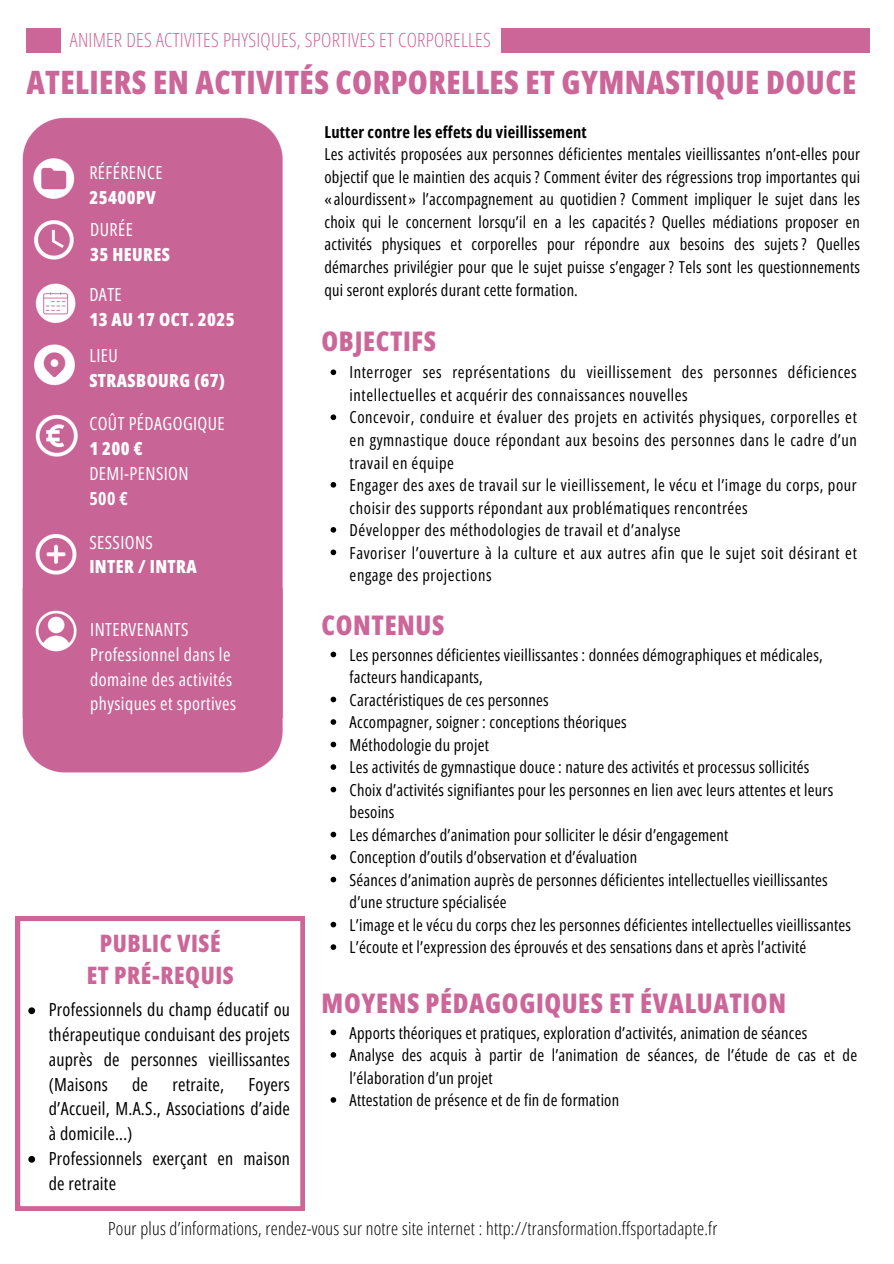
<style>
.page{position:relative;width:894px;height:1264px;background:#fff}
.page>*{position:absolute;margin:0;border:0;box-sizing:border-box;transform-origin:0 0}
.t1{font:800 32.25px "Open Sans Condensed";letter-spacing:.015em;color:#c69}
.t2{font:800 27px "Open Sans Condensed";letter-spacing:.025em;color:#c69}
.t3{font:800 24px "Open Sans Condensed";letter-spacing:.025em;color:#c69}
.t4{font:300 19.5px "Open Sans Condensed";letter-spacing:.015em;color:#c69}
.t5{font:18px/24.8px "Open Sans Condensed";letter-spacing:.015em;color:#000;text-align:justify}
.t6{font:18px/24.8px "Open Sans Condensed";letter-spacing:.025em;color:#fff}
.t7{font:300 18px "Open Sans Condensed";letter-spacing:.015em;color:#000}
.t8{font:800 18px/24.8px "Open Sans Condensed";letter-spacing:.025em;color:#fff}
.t9{font:700 18px "Open Sans Condensed";color:#fff}
.t10{font:16.5px/22.5px "Open Sans Condensed";letter-spacing:.015em;color:#000}
.t11{font:16.5px/22.5px "Open Sans Condensed";letter-spacing:.035em;color:#000}
.t12{font:700 16.5px "Open Sans Condensed";letter-spacing:.015em;color:#000}
.s1{font-weight:800}
.s2{font-weight:400}
</style>
<div class="page">
<div style="left:501px;top:28px;width:367px;height:25px;background:#c69"></div>
<div style="left:26px;top:29px;width:35px;height:24px;background:#c69"></div>
<img style="left:22px;top:717px;width:261px;height:56px">
<div style="left:22px;top:117px;width:261px;height:600px;background:#c86496"></div>
<svg style="left:16px;top:916px;width:289px;height:294px"></svg>
<svg style="left:330px;top:369px;width:6px;height:6px"></svg>
<svg style="left:330px;top:414px;width:6px;height:6px"></svg>
<svg style="left:330px;top:482px;width:6px;height:5px"></svg>
<svg style="left:330px;top:527px;width:6px;height:5px"></svg>
<svg style="left:330px;top:549px;width:6px;height:6px"></svg>
<svg style="left:28px;top:1007px;width:7px;height:7px"></svg>
<svg style="left:28px;top:1155px;width:7px;height:7px"></svg>
<svg style="left:330px;top:1029px;width:6px;height:6px"></svg>
<svg style="left:330px;top:1052px;width:6px;height:5px"></svg>
<svg style="left:330px;top:1097px;width:6px;height:5px"></svg>
<svg style="left:330px;top:651px;width:6px;height:6px"></svg>
<svg style="left:330px;top:696px;width:6px;height:6px"></svg>
<svg style="left:330px;top:719px;width:6px;height:5px"></svg>
<svg style="left:330px;top:741px;width:6px;height:6px"></svg>
<svg style="left:330px;top:764px;width:6px;height:5px"></svg>
<svg style="left:330px;top:786px;width:6px;height:6px"></svg>
<svg style="left:330px;top:831px;width:6px;height:6px"></svg>
<svg style="left:330px;top:854px;width:6px;height:5px"></svg>
<svg style="left:330px;top:876px;width:6px;height:6px"></svg>
<svg style="left:330px;top:921px;width:6px;height:6px"></svg>
<svg style="left:330px;top:944px;width:6px;height:5px"></svg>
<h1 class="t4" style="left:70px;top:26px;width:422px">ANIMER DES ACTIVITES PHYSIQUES, SPORTIVES ET CORPORELLES</h1>
<p class="t1" style="left:26px;top:59px;width:831px">ATELIERS EN ACTIVITÉS CORPORELLES ET GYMNASTIQUE DOUCE</p>
<p class="t6" style="left:89px;top:159px;width:75px">RÉFÉRENCE<br><span class="s1">25400PV</span></p>
<p class="t8" style="left:90px;top:217px;width:81px"><span class="s2">DURÉE<br></span>35 HEURES</p>
<p class="t6" style="left:89px;top:282px;width:34px">DATE</p>
<p class="t8" style="left:89px;top:307px;width:147px">13 AU 17 OCT. 2025</p>
<p class="t6" style="left:89px;top:343px;width:30px">LIEU</p>
<p class="t8" style="left:89px;top:367px;width:137px">STRASBOURG (67)</p>
<p class="t6" style="left:89px;top:411px;width:137px">COÛT PÉDAGOGIQUE</p>
<p class="t8" style="left:89px;top:436px;width:55px">1200€</p>
<p class="t6" style="left:89px;top:460px;width:101px">DEMI-PENSION</p>
<p class="t9" style="left:89px;top:485px;width:40px">500 €</p>
<p class="t8" style="left:89px;top:529px;width:109px"><span class="s2">SESSIONS<br></span>INTER / INTRA</p>
<h4 class="t6" style="left:90px;top:616px;width:147px">INTERVENANTS<br>Professionnel dans le domaine des activités physiques et sportives</h4>
<p class="t3" style="left:100px;top:926px;width:122px">PUBLIC VISÉ</p>
<p class="t3" style="left:87px;top:958px;width:149px">ET PRÉ-REQUIS</p>
<h2 class="t5" style="left:49px;top:997px;width:242px">Professionnels du champ éducatif ou thérapeutique conduisant des projets auprès de personnes vieillissantes (Maisons</h2>
<h2 class="t5" style="left:132px;top:1071px;width:17px">de</h2>
<h2 class="t5" style="left:172px;top:1071px;width:53px">retraite,</h2>
<h2 class="t5" style="left:49px;top:1071px;width:242px;text-indent:200px">Foyers d’Accueil, M.A.S., Associations d’aide à domicile…)</h2>
<p class="t5" style="left:49px;top:1145px;width:242px">Professionnels exerçant en maison de retraite</p>
<p class="t12" style="left:324px;top:120px;width:264px">Lutter contre les effets du vieillissement</p>
<p class="t10" style="left:324px;top:143px;width:537px;text-align:justify">Les activités proposées aux personnes déficientes mentales vieillissantes n’ont-elles pour objectif que le maintien des acquis ? Comment éviter des régressions trop importantes qui «alourdissent» l’accompagnement au quotidien ? Comment impliquer le sujet dans les choix qui le concernent lorsqu’il en a les capacités ? Quelles médiations proposer en activités physiques et corporelles pour répondre aux besoins des sujets ? Quelles démarches privilégier pour que le sujet puisse s’engager ? Tels sont les questionnements qui seront explorés durant cette formation.</p>
<p class="t2" style="left:321px;top:322px;width:116px">OBJECTIFS</p>
<h4 class="t11" style="left:349px;top:361px;width:508px">Interroger ses représentations du vieillissement des personnes déficiences intellectuelles et acquérir des connaissances nouvelles</h4>
<h4 class="t10" style="left:349px;top:406px;width:508px;text-align:justify">Concevoir, conduire et évaluer des projets en activités physiques, corporelles et en gymnastique douce répondant aux besoins des personnes dans le cadre d’un travail en équipe</h4>
<h5 class="t11" style="left:349px;top:473px;width:508px">Engager des axes de travail sur le vieillissement, le vécu et l’image du corps, pour choisir des supports répondant aux problématiques rencontrées</h5>
<p class="t11" style="left:349px;top:518px;width:332px">Développer des méthodologies de travail et d’analyse</p>
<p class="t11" style="left:349px;top:541px;width:508px">Favoriser l’ouverture à la culture et aux autres afin que le sujet soit désirant et engage des projections</p>
<h3 class="t2" style="left:321px;top:605px;width:124px">CONTENUS</h3>
<p class="t10" style="left:349px;top:643px;width:474px">Les personnes déficientes vieillissantes : données démographiques et médicales, facteurs handicapants,</p>
<p class="t10" style="left:349px;top:688px;width:200px">Caractéristiques de ces personnes</p>
<h2 class="t10" style="left:349px;top:710px;width:278px">Accompagner, soigner : conceptions théoriques</h2>
<p class="t10" style="left:349px;top:733px;width:141px">Méthodologie du projet</p>
<p class="t10" style="left:349px;top:755px;width:461px">Les activités de gymnastique douce : nature des activités et processus sollicités</p>
<p class="t10" style="left:349px;top:778px;width:485px">Choix d’activités signifiantes pour les personnes en lien avec leurs attentes et leurs besoins</p>
<p class="t10" style="left:349px;top:823px;width:380px">Les démarches d’animation pour solliciter le désir d’engagement</p>
<p class="t10" style="left:349px;top:845px;width:289px">Conception d’outils d’observation et d’évaluation</p>
<p class="t10" style="left:349px;top:868px;width:479px">Séances d’animation auprès de personnes déficientes intellectuelles vieillissantes d’une structure spécialisée</p>
<p class="t10" style="left:349px;top:913px;width:502px">L’image et le vécu du corps chez les personnes déficientes intellectuelles vieillissantes</p>
<p class="t10" style="left:349px;top:935px;width:458px">L’écoute et l’expression des éprouvés et des sensations dans et après l’activité</p>
<h2 class="t2" style="left:321px;top:983px;width:466px">MOYENS PÉDAGOGIQUES ET ÉVALUATION</h2>
<p class="t10" style="left:349px;top:1020px;width:459px">Apports théoriques et pratiques, exploration d’activités, animation de séances</p>
<p class="t10" style="left:349px;top:1043px;width:509px">Analyse des acquis à partir de l’animation de séances, de l’étude de cas et de l’élaboration d’un projet</p>
<p class="t10" style="left:349px;top:1088px;width:271px">Attestation de présence et de fin de formation</p>
<p class="t7" style="left:108px;top:1215px;width:610px">Pour plus d’informations, rendez-vous sur notre site internet : http://transformation.ffsportadapte.fr</p>
</div>
